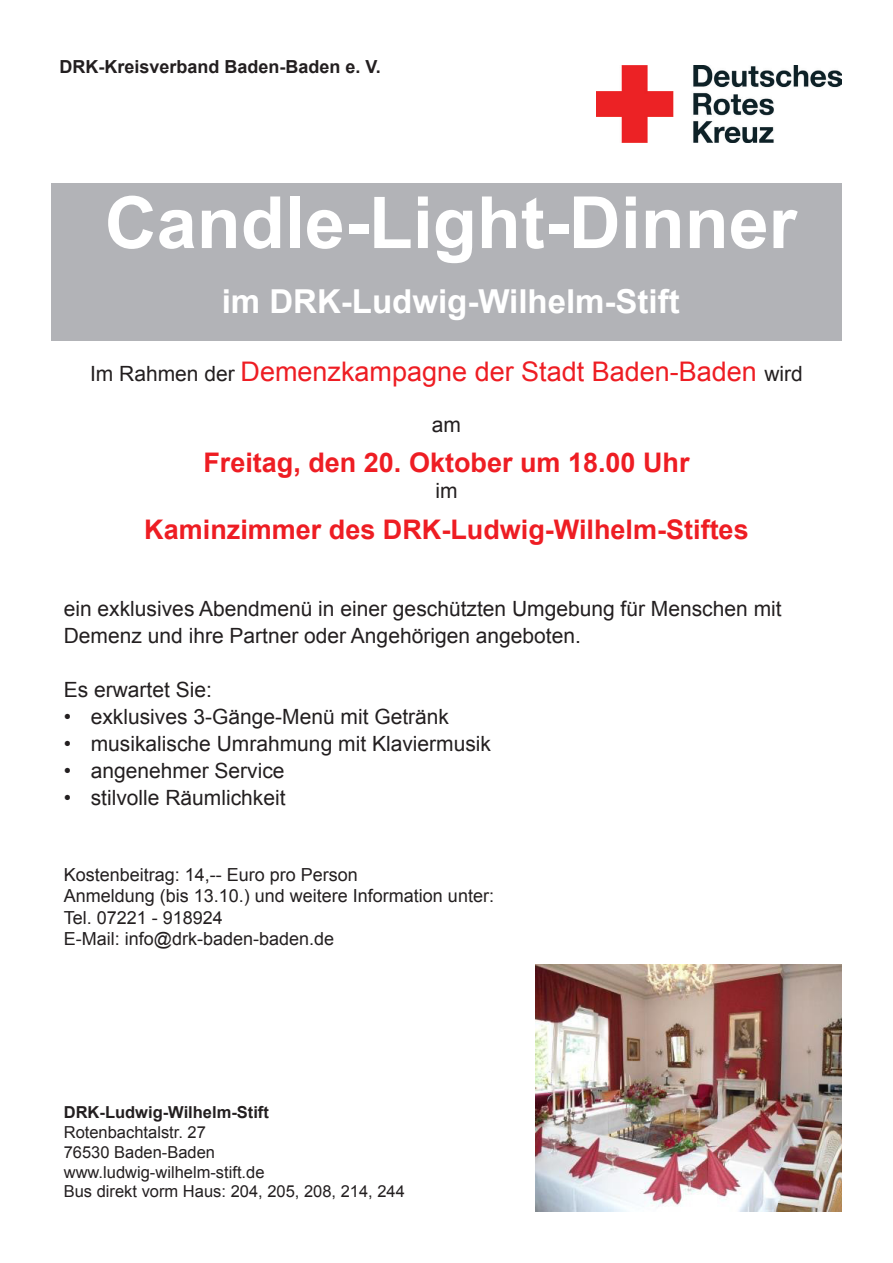
<style>
.page{position:relative;width:893px;height:1263px;background:#fff}
.page>*{position:absolute;margin:0;border:0;box-sizing:border-box;transform-origin:0 0}
.Überschrift{font:700 72px "Arial";color:#fff}
.Überschrift-2{font:700 33px "Arial";color:#fff}
.Absatzformat_8{font:700 27px "Arial";color:#ee1d23}
.Absatzformat_6{font:27px "Arial";color:#ee1d23}
.Absatzformat_6-2{font:21px "Arial";color:#231f20}
.t1{font:18px "Arial";color:#231f20}
.t2{font:700 18px "Arial";color:#231f20}
.Absatzformat_1{font:16.5px/19.8px "Arial";color:#231f20}
.s1{font-size:21px;color:#231f20}
.s2{font-weight:700}
</style>
<div class="page">
<img style="left:596px;top:65px;width:246px;height:78px">
<div style="left:51px;top:183px;width:791px;height:157px;background:#b2b3b7"></div>
<img style="left:536px;top:965px;width:306px;height:247px">
<p class="t2" style="left:60px;top:54px;width:323px">DRK-Kreisverband Baden-Baden e. V.</p>
<p class="Überschrift" style="left:105px;top:175px;width:693px">Candle-Light-Dinner</p>
<p class="Überschrift-2" style="left:222px;top:279px;width:459px">im DRK-Ludwig-Wilhelm-Stift</p>
<p class="Absatzformat_6" style="left:90px;top:354px;width:714px"><span class="s1">Im Rahmen der</span> Demenzkampagne der Stadt Baden-Baden <span class="s1">wird</span></p>
<p class="Absatzformat_6-2" style="left:432px;top:410px;width:31px">am</p>
<p class="Absatzformat_8" style="left:203px;top:445px;width:488px">Freitag, den 20. Oktober um 18.00 Uhr</p>
<p class="Absatzformat_6-2" style="left:435px;top:476px;width:24px">im</p>
<p class="Absatzformat_8" style="left:144px;top:511px;width:606px">Kaminzimmer des DRK-Ludwig-Wilhelm-Stiftes</p>
<p class="Absatzformat_6-2" style="left:64px;top:595px;width:719px">ein exklusives Abendmenü in einer geschützten Umgebung für Menschen mit</p>
<p class="Absatzformat_6-2" style="left:64px;top:622px;width:519px">Demenz und ihre Partner oder Angehörigen angeboten.</p>
<p class="Absatzformat_6-2" style="left:64px;top:676px;width:150px">Es erwartet Sie:</p>
<p class="Absatzformat_6-2" style="left:64px;top:703px;width:387px">• exklusives 3-Gänge-Menü mit Getränk</p>
<p class="Absatzformat_6-2" style="left:64px;top:730px;width:429px">• musikalische Umrahmung mit Klaviermusik</p>
<p class="Absatzformat_6-2" style="left:64px;top:757px;width:222px">• angenehmer Service</p>
<p class="Absatzformat_6-2" style="left:64px;top:784px;width:223px">• stilvolle Räumlichkeit</p>
<p class="t1" style="left:64px;top:862px;width:296px">Kostenbeitrag: 14,-- Euro pro Person</p>
<p class="t1" style="left:64px;top:884px;width:432px">Anmeldung (bis 13.10.) und weitere Information unter:</p>
<p class="t1" style="left:64px;top:906px;width:161px">Tel. 07221 - 918924</p>
<p class="t1" style="left:64px;top:927px;width:272px">E-Mail: info@drk-baden-baden.de</p>
<p class="Absatzformat_1" style="left:64px;top:1103px;width:207px"><span class="s2">DRK-Ludwig-Wilhelm-Stift<br></span>Rotenbachtalstr. 27<br>76530 Baden-Baden www.ludwig-wilhelm-stift.de</p>
<p class="Absatzformat_1" style="left:64px;top:1182px;width:343px">Bus direkt vorm Haus: 204, 205, 208, 214, 244</p>
</div>
